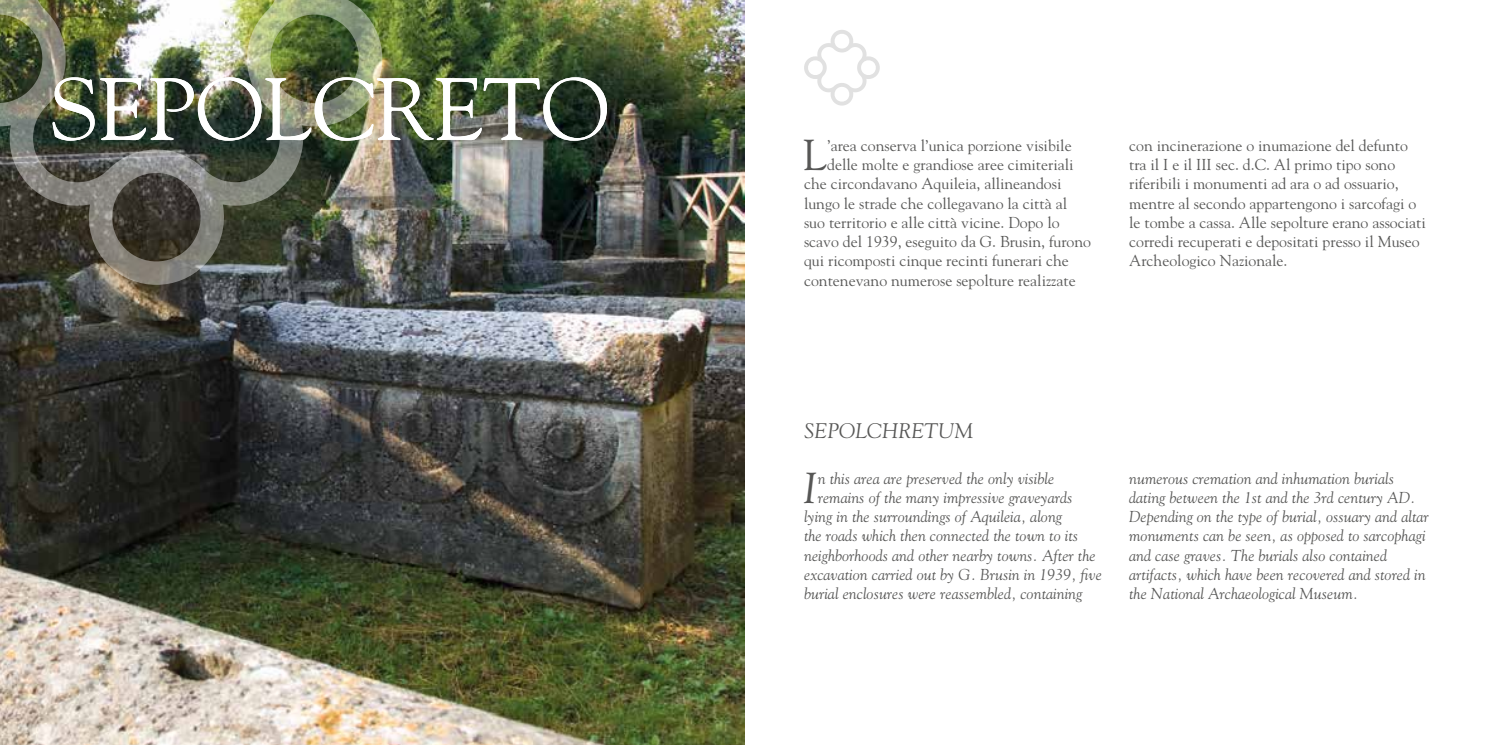
<style>
.page{position:relative;width:1489px;height:745px;background:#fff}
.page>*{position:absolute;margin:0;border:0;box-sizing:border-box;transform-origin:0 0}
.t1{font:87.5px "Goudy Std";color:#fff}
.t2{font:43.05px "Goudy Std";color:#575756}
.t3{font:italic 43.05px "Goudy Std";color:#575756}
.t4{font:italic 21px "Goudy Std";color:#575756}
.t5{font:15.75px/19.2px "Goudy Std";color:#575756}
.t6{font:italic 15.75px/19.2px "Goudy Std";letter-spacing:.005em;color:#575756}
</style>
<div class="page">
<img style="left:0;top:0;width:744px;height:744px">
<img style="left:0;top:0;width:384px;height:286px">
<svg style="left:804px;top:30px;width:76px;height:76px"></svg>
<h1 class="t1" style="left:50px;top:55px;width:105px">Sepolcre</h1>
<h1 class="t1" style="left:482px;top:55px;width:104px">to</h1>
<h1 class="t1" style="left:98px;top:55px;width:40px">e</h1>
<h2 class="t2" style="left:803px;top:128px;width:25px">L</h2>
<p class="t5" style="left:827px;top:135px;width:246px">’area conserva l’unica porzione visibile</p>
<p class="t5" style="left:827px;top:155px;width:248px">delle molte e grandiose aree cimiteriali</p>
<p class="t5" style="left:804px;top:174px;width:259px">che circondavano Aquileia, allineandosi</p>
<p class="t5" style="left:804px;top:193px;width:264px">lungo le strade che collegavano la città al</p>
<p class="t5" style="left:804px;top:212px;width:257px">suo territorio e alle città vicine. Dopo lo</p>
<p class="t5" style="left:804px;top:232px;width:288px">scavo del 1939, eseguito da G. Brusin, furono</p>
<p class="t5" style="left:804px;top:251px;width:266px">qui ricomposti cinque recinti funerari che</p>
<p class="t5" style="left:804px;top:270px;width:273px">contenevano numerose sepolture realizzate</p>
<p class="t5" style="left:1129px;top:135px;width:298px">con incinerazione o inumazione del defunto tra il I e il III sec. d.C. Al primo tipo sono riferibili i monumenti ad ara o ad ossuario, mentre al secondo appartengono i sarcofagi o le tombe a cassa. Alle sepolture erano associati corredi recuperati e depositati presso il Museo Archeologico Nazionale.</p>
<h3 class="t4" style="left:804px;top:417px;width:171px">SEPOLCHRETUM</h3>
<h2 class="t3" style="left:803px;top:461px;width:14px">I</h2>
<p class="t6" style="left:817px;top:468px;width:238px">n this area are preserved the only visible</p>
<p class="t6" style="left:817px;top:487px;width:256px">remains of the many impressive graveyards</p>
<p class="t6" style="left:804px;top:506px;width:259px">lying in the surroundings of Aquileia, along</p>
<p class="t6" style="left:804px;top:526px;width:275px">the roads which then connected the town to its</p>
<p class="t6" style="left:804px;top:545px;width:293px">neighborhoods and other nearby towns. After the</p>
<p class="t6" style="left:804px;top:564px;width:299px">excavation carried out by G. Brusin in 1939, five</p>
<p class="t6" style="left:804px;top:583px;width:280px">burial enclosures were reassembled, containing</p>
<p class="t6" style="left:1129px;top:468px;width:301px">numerous cremation and inhumation burials dating between the 1st and the 3rd century AD.<br>Depending on the type of burial, ossuary and altar monuments can be seen, as opposed to sarcophagi and case graves. The burials also contained artifacts, which have been recovered and stored in the National Archaeological Museum.</p>
</div>
